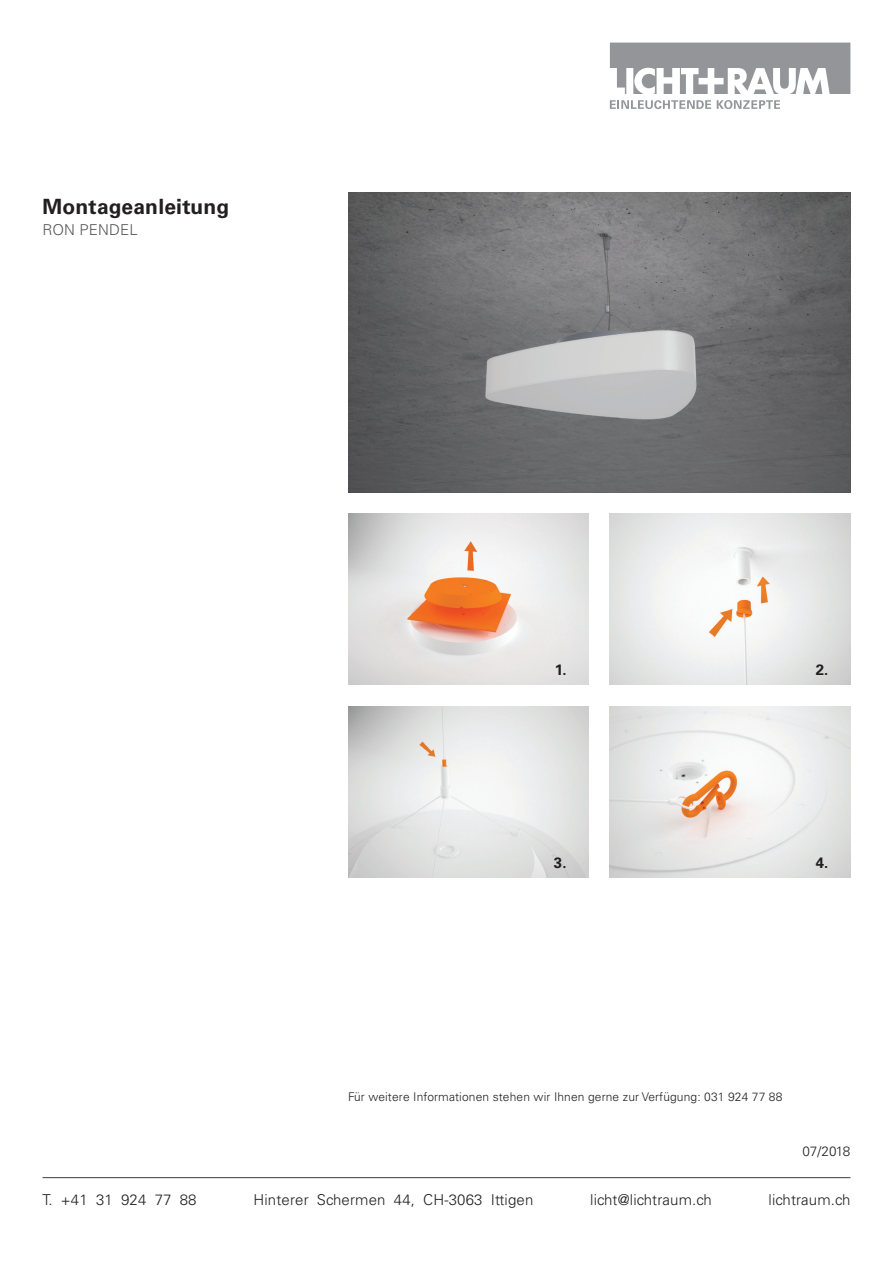
<style>
.page{position:relative;width:893px;height:1263px;background:#fff}
.page>*{position:absolute;margin:0;border:0;box-sizing:border-box;transform-origin:0 0}
.t1{font:700 21px "Univers CE";letter-spacing:.01em;color:#231f20}
.t2{font:300 15px "Univers CE";letter-spacing:.01em;color:#231f20}
.t3{font:300 15px "Univers CE";letter-spacing:.01em;color:#57585a}
.t4{font:700 15px "Univers CE";color:#231f20}
.t5{font:300 13.5px "Univers CE";letter-spacing:-.005em;color:#231f20}
.t6{font:300 12px "Univers CE";letter-spacing:.01em;color:#231f20}
</style>
<div class="page">
<hr style="left:43px;top:1177px;width:807px;height:1px;background:#3e3e3f">
<svg style="left:610px;top:100px;width:101px;height:9px"></svg>
<svg style="left:717px;top:100px;width:63px;height:9px"></svg>
<svg style="left:610px;top:43px;width:240px;height:51px"></svg>
<img style="left:348px;top:706px;width:241px;height:172px">
<img style="left:610px;top:706px;width:240px;height:172px">
<img style="left:610px;top:514px;width:240px;height:171px">
<img style="left:348px;top:514px;width:241px;height:171px">
<img style="left:348px;top:193px;width:502px;height:299px">
<h1 class="t1" style="left:43px;top:194px;width:188px">Montageanleitung</h1>
<p class="t3" style="left:43px;top:222px;width:97px">RON PENDEL</p>
<p class="t4" style="left:555px;top:661px;width:13px">1.</p>
<p class="t4" style="left:816px;top:661px;width:14px">2.</p>
<p class="t4" style="left:554px;top:854px;width:14px">3.</p>
<p class="t4" style="left:816px;top:854px;width:14px">4.</p>
<p class="t6" style="left:348px;top:1090px;width:436px">Für weitere Informationen stehen wir Ihnen gerne zur Verfügung: 031 924 77 88</p>
<p class="t5" style="left:802px;top:1144px;width:50px">07/2018</p>
<p class="t2" style="left:43px;top:1191px;width:156px">T. +41 31 924 77 88</p>
<p class="t2" style="left:253px;top:1191px;width:281px">Hinterer Schermen 44, CH-3063 Ittigen</p>
<p class="t2" style="left:590px;top:1191px;width:123px">licht@lichtraum.ch</p>
<p class="t2" style="left:769px;top:1191px;width:83px">lichtraum.ch</p>
</div>
